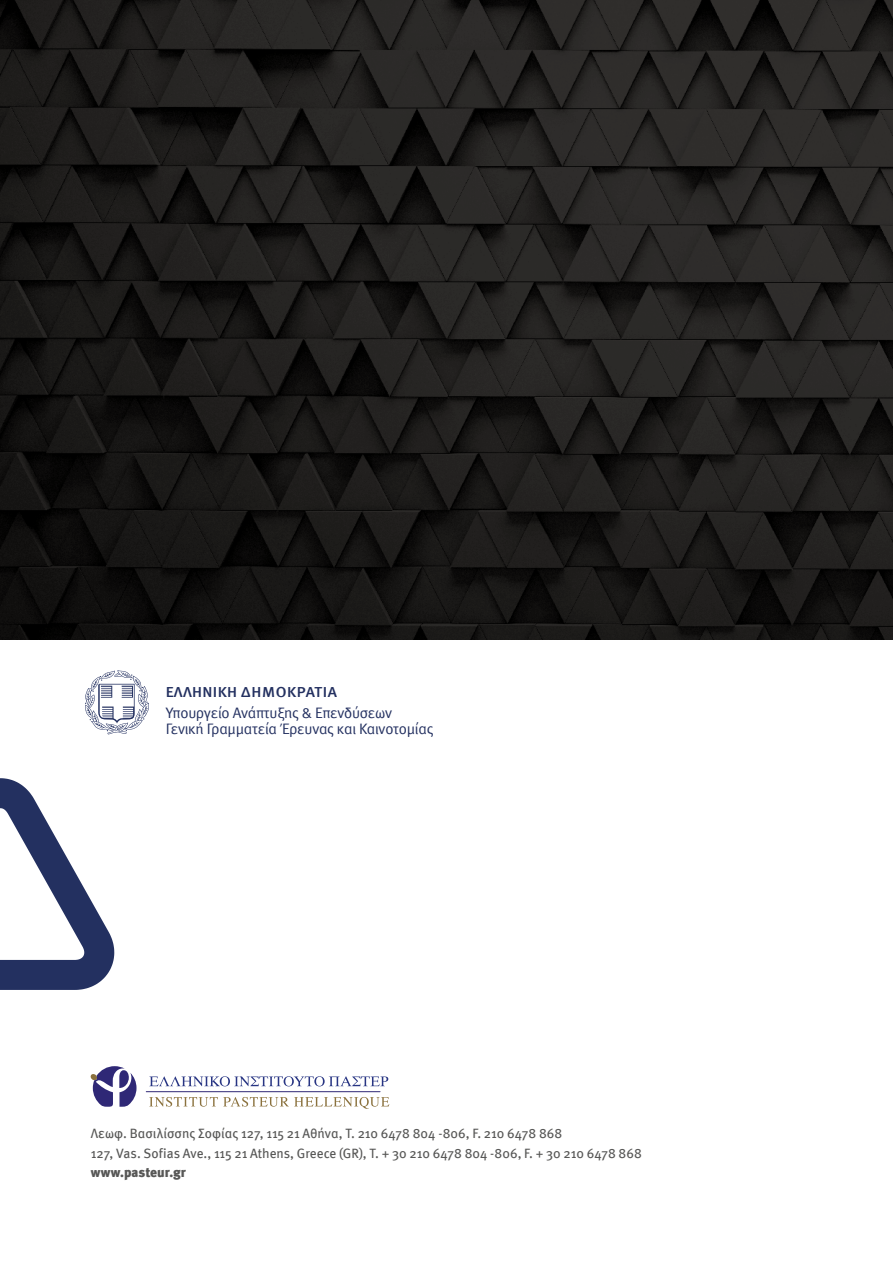
<style>
.page{position:relative;width:893px;height:1263px;background:#fff}
.page>*{position:absolute;margin:0;border:0;box-sizing:border-box;transform-origin:0 0}
.t1{font:15.15px/16px "Meta Normal Greek";letter-spacing:-.015em;color:#233060}
.t2{font:14.55px "Meta Medium Greek";letter-spacing:.02em;color:#233060;scale:1.1 1}
.t3{font:13.5px/19.5px "Meta Book Greek";color:#575756}
.t4{font:13.5px "Meta Black Greek";color:#575756}
</style>
<div class="page">
<svg style="left:90px;top:1066px;width:47px;height:41px"></svg>
<hr style="left:146px;top:1091px;width:234px;height:1px;background:#2f2876">
<svg style="left:149px;top:1097px;width:240px;height:12px"></svg>
<svg style="left:149px;top:1076px;width:239px;height:10px"></svg>
<img style="left:0;top:0;width:893px;height:639px">
<svg style="left:85px;top:670px;width:64px;height:64px"></svg>
<svg style="left:0;top:778px;width:115px;height:212px"></svg>
<p class="t2" style="left:166px;top:684px;width:157px">ΕΛΛΗΝΙΚΗ ΔΗΜΟΚΡΑΤΙΑ</p>
<p class="t1" style="left:166px;top:704px;width:269px">Υπουργείο Ανάπτυξης &amp; Επενδύσεων<br>Γενική Γραμματεία Έρευνας και Καινοτομίας</p>
<p class="t3" style="left:91px;top:1124px;width:553px">Λεωφ. Βασιλίσσης Σοφίας 127, 115 21 Αθήνα, Τ. 210 6478 804 -806, F. 210 6478 868<br>127, Vas. Sofias Ave., 115 21 Athens, Greece (GR), T. + 30 210 6478 804 -806, F. + 30 210 6478 868</p>
<p class="t4" style="left:91px;top:1165px;width:97px">www.pasteur.gr</p>
</div>
